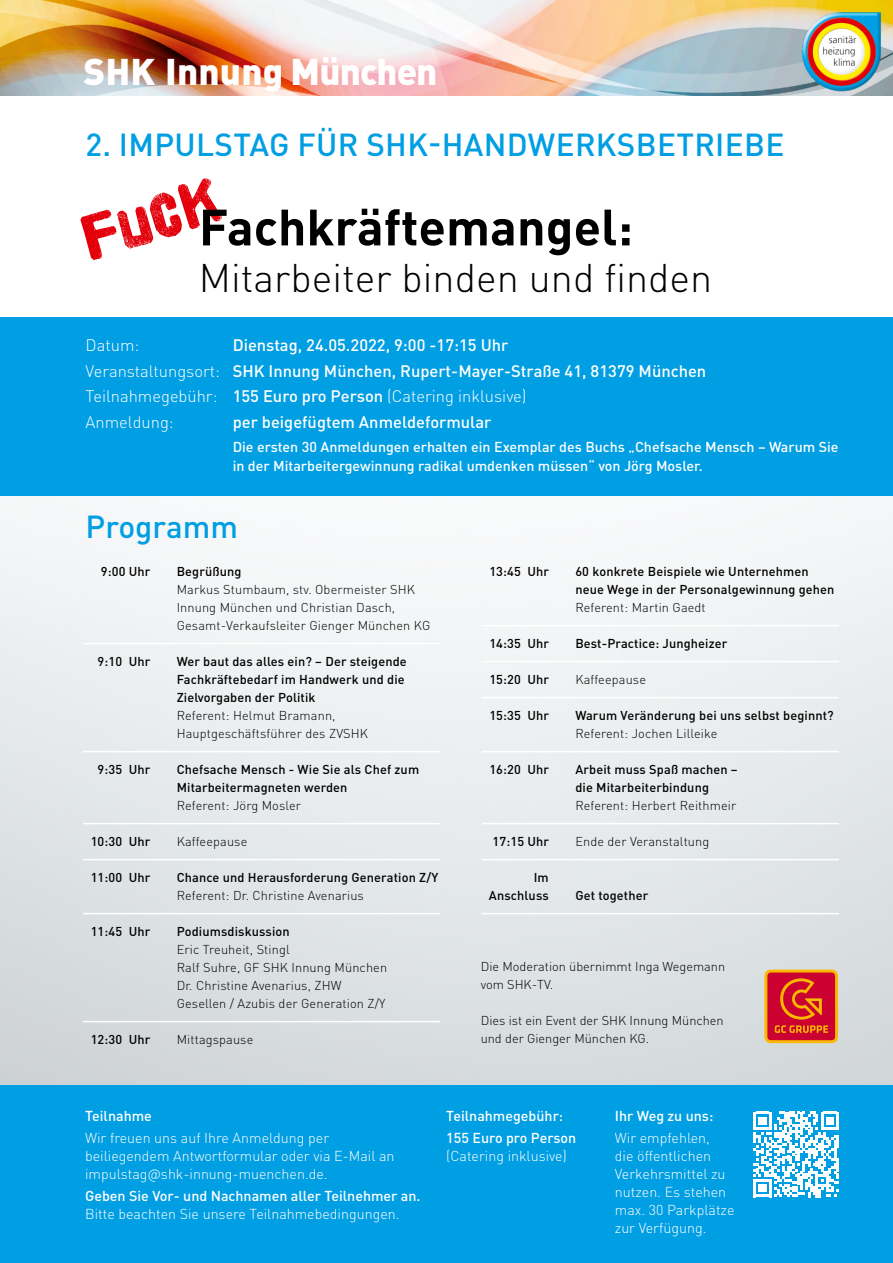
<style>
.page{position:relative;width:893px;height:1263px;background:#fff}
.page>*{position:absolute;margin:0;border:0;box-sizing:border-box;transform-origin:0 0}
.t1{font:700 50.25px "DIN Pro";color:#000}
.t2{font:300 39.45px "DIN Pro";color:#000}
.t3{font:900 36.75px "DIN Pro";letter-spacing:.005em;color:#fff}
.t4{font:500 31.5px "DIN Pro";letter-spacing:.01em;color:#009ee3}
.t5{font:500 16.5px/25.5px "DIN Pro";color:#fff}
.t6{font:300 16.5px "DIN Pro";color:#fff}
.t7{font:300 14.25px/18px "DIN Pro";color:#fff}
.t8{font:500 14.25px/22.2px "DIN Pro";color:#fff}
.t9{font:300 12.75px/18px "DIN Pro";letter-spacing:.01em;color:#000}
.t10{font:500 12.75px/18px "DIN Pro";letter-spacing:.01em;color:#000}
.s1{font-weight:300}
</style>
<div class="page">
<img style="left:0;top:495px;width:893px;height:591px">
<div style="left:0;top:317px;width:893px;height:178px;background:#009ee3"></div>
<hr style="left:83px;top:643px;width:357px;height:1px;background:#fff">
<hr style="left:83px;top:751px;width:357px;height:1px;background:#fff">
<hr style="left:83px;top:823px;width:357px;height:1px;background:#fff">
<hr style="left:83px;top:859px;width:357px;height:1px;background:#fff">
<hr style="left:83px;top:913px;width:357px;height:1px;background:#fff">
<hr style="left:83px;top:1021px;width:357px;height:1px;background:#fff">
<hr style="left:482px;top:625px;width:357px;height:1px;background:#fff">
<hr style="left:482px;top:661px;width:357px;height:1px;background:#fff">
<hr style="left:482px;top:697px;width:357px;height:1px;background:#fff">
<hr style="left:482px;top:751px;width:357px;height:1px;background:#fff">
<hr style="left:482px;top:823px;width:357px;height:1px;background:#fff">
<hr style="left:482px;top:859px;width:357px;height:1px;background:#fff">
<hr style="left:482px;top:913px;width:357px;height:1px;background:#fff">
<div style="left:0;top:1086px;width:893px;height:177px;background:#009ee3"></div>
<svg style="left:753px;top:1112px;width:86px;height:85px"></svg>
<img style="left:0;top:0;width:893px;height:96px">
<img style="left:800px;top:10px;width:83px;height:82px">
<svg style="left:80px;top:178px;width:142px;height:82px"></svg>
<div style="left:764px;top:969px;width:74px;height:74px;background:linear-gradient(to right,#fbb701,#fbb800);border-radius:7px"></div>
<div style="left:767px;top:972px;width:68px;height:68px;background:#cb0132;border-radius:4px"></div>
<svg style="left:780px;top:978px;width:42px;height:41px"></svg>
<svg style="left:775px;top:1025px;width:53px;height:8px"></svg>
<h3 class="t3" style="left:84px;top:47px;width:355px">SHK Innung München</h3>
<h3 class="t4" style="left:86px;top:123px;width:700px">2. IMPULSTAG FÜR SHK-HANDWERKSBETRIEBE</h3>
<h1 class="t1" style="left:199px;top:193px;width:436px">Fachkräftemangel:</h1>
<h2 class="t2" style="left:199px;top:251px;width:515px">Mitarbeiter binden und finden</h2>
<p class="t5" style="left:86px;top:332px;width:622px;text-indent:147px">Dienstag, 24.05.2022, 9:00 -17:15 Uhr<br><span class="s1">Veranstaltungsort:</span> SHK Innung München, Rupert-Mayer-Straße 41, 81379 München <span class="s1">Teilnahmegebühr:</span> 155 Euro pro Person <span class="s1">(Catering inklusive)<br>Anmeldung:</span></p>
<p class="t6" style="left:86px;top:334px;width:55px">Datum:</p>
<p class="t5" style="left:233px;top:409px;width:260px">per beigefügtem Anmeldeformular</p>
<p class="t8" style="left:233px;top:436px;width:607px;line-height:19.5px">Die ersten 30 Anmeldungen erhalten ein Exemplar des Buchs „Chefsache Mensch – Warum Sie in der Mitarbeitergewinnung radikal umdenken müssen“ von Jörg Mosler.</p>
<h3 class="t4" style="left:86px;top:506px;width:154px">Programm</h3>
<p class="t10" style="left:101px;top:562px;width:51px">9:00 Uhr</p>
<p class="t10" style="left:98px;top:652px;width:54px">9:10 Uhr</p>
<p class="t10" style="left:98px;top:760px;width:54px">9:35 Uhr</p>
<p class="t10" style="left:91px;top:832px;width:61px">10:30 Uhr</p>
<p class="t10" style="left:91px;top:868px;width:61px">11:00 Uhr</p>
<p class="t10" style="left:91px;top:922px;width:61px">11:45 Uhr</p>
<p class="t10" style="left:91px;top:1030px;width:61px">12:30 Uhr</p>
<p class="t10" style="left:177px;top:562px;width:66px">Begrüßung</p>
<p class="t9" style="left:177px;top:580px;width:255px">Markus Stumbaum, stv. Obermeister SHK<br>Innung München und Christian Dasch,<br>Gesamt-Verkaufsleiter Gienger München KG</p>
<p class="t10" style="left:177px;top:652px;width:232px">Wer baut das alles ein? – Der steigende<br>Fachkräftebedarf im Handwerk und die<br>Zielvorgaben der Politik</p>
<p class="t9" style="left:177px;top:706px;width:193px">Referent: Helmut Bramann,<br>Hauptgeschäftsführer des ZVSHK</p>
<p class="t10" style="left:177px;top:760px;width:244px">Chefsache Mensch - Wie Sie als Chef zum<br>Mitarbeitermagneten werden</p>
<p class="t9" style="left:177px;top:796px;width:126px">Referent: Jörg Mosler</p>
<p class="t9" style="left:177px;top:832px;width:72px">Kaffeepause</p>
<p class="t10" style="left:177px;top:868px;width:263px">Chance und Herausforderung Generation Z/Y</p>
<p class="t9" style="left:177px;top:886px;width:189px">Referent: Dr. Christine Avenarius</p>
<p class="t10" style="left:177px;top:922px;width:115px">Podiumsdiskussion</p>
<p class="t9" style="left:177px;top:940px;width:212px">Eric Treuheit, Stingl<br>Ralf Suhre, GF SHK Innung München<br>Dr. Christine Avenarius, ZHW<br>Gesellen / Azubis der Generation Z/Y</p>
<p class="t9" style="left:177px;top:1030px;width:78px">Mittagspause</p>
<p class="t10" style="left:489px;top:562px;width:61px">13:45 Uhr</p>
<p class="t10" style="left:489px;top:634px;width:61px">14:35 Uhr</p>
<p class="t10" style="left:489px;top:670px;width:61px">15:20 Uhr</p>
<p class="t10" style="left:489px;top:706px;width:61px">15:35 Uhr</p>
<p class="t10" style="left:489px;top:760px;width:61px">16:20 Uhr</p>
<p class="t10" style="left:493px;top:832px;width:58px">17:15 Uhr</p>
<p class="t10" style="left:489px;top:868px;width:61px;text-align:right">Im<br>Anschluss</p>
<p class="t10" style="left:575px;top:562px;width:261px">60 konkrete Beispiele wie Unternehmen neue Wege in der Personalgewinnung gehen</p>
<p class="t9" style="left:575px;top:598px;width:132px">Referent: Martin Gaedt</p>
<p class="t10" style="left:575px;top:634px;width:154px">Best-Practice: Jungheizer</p>
<p class="t9" style="left:575px;top:670px;width:72px">Kaffeepause</p>
<p class="t10" style="left:575px;top:706px;width:260px">Warum Veränderung bei uns selbst beginnt?</p>
<p class="t9" style="left:575px;top:724px;width:144px">Referent: Jochen Lilleike</p>
<p class="t10" style="left:575px;top:760px;width:164px">Arbeit muss Spaß machen – die Mitarbeiterbindung</p>
<p class="t9" style="left:575px;top:796px;width:163px">Referent: Herbert Reithmeir</p>
<p class="t9" style="left:575px;top:832px;width:136px">Ende der Veranstaltung</p>
<p class="t10" style="left:575px;top:886px;width:75px">Get together</p>
<p class="t9" style="left:481px;top:957px;width:246px">Die Moderation übernimmt Inga Wegemann vom SHK-TV.</p>
<p class="t9" style="left:481px;top:1011px;width:244px">Dies ist ein Event der SHK Innung München und der Gienger München KG.</p>
<p class="t8" style="left:85px;top:1104px;width:68px">Teilnahme</p>
<p class="t7" style="left:85px;top:1128px;width:311px">Wir freuen uns auf Ihre Anmeldung per beiliegendem Antwortformular oder via E-Mail an impulstag@shk-innung-muenchen.de.</p>
<p class="t8" style="left:85px;top:1184px;width:337px">Geben Sie Vor- und Nachnamen aller Teilnehmer an.</p>
<p class="t7" style="left:85px;top:1204px;width:316px">Bitte beachten Sie unsere Teilnahmebedingungen.</p>
<p class="t8" style="left:446px;top:1104px;width:132px">Teilnahmegebühr:<br>155 Euro pro Person</p>
<p class="t7" style="left:446px;top:1146px;width:122px">(Catering inklusive)</p>
<p class="t8" style="left:615px;top:1104px;width:100px">Ihr Weg zu uns:</p>
<p class="t7" style="left:615px;top:1128px;width:121px">Wir empfehlen,<br>die öffentlichen<br>Verkehrsmittel zu nutzen. Es stehen max. 30 Parkplätze zur Verfügung.</p>
</div>
